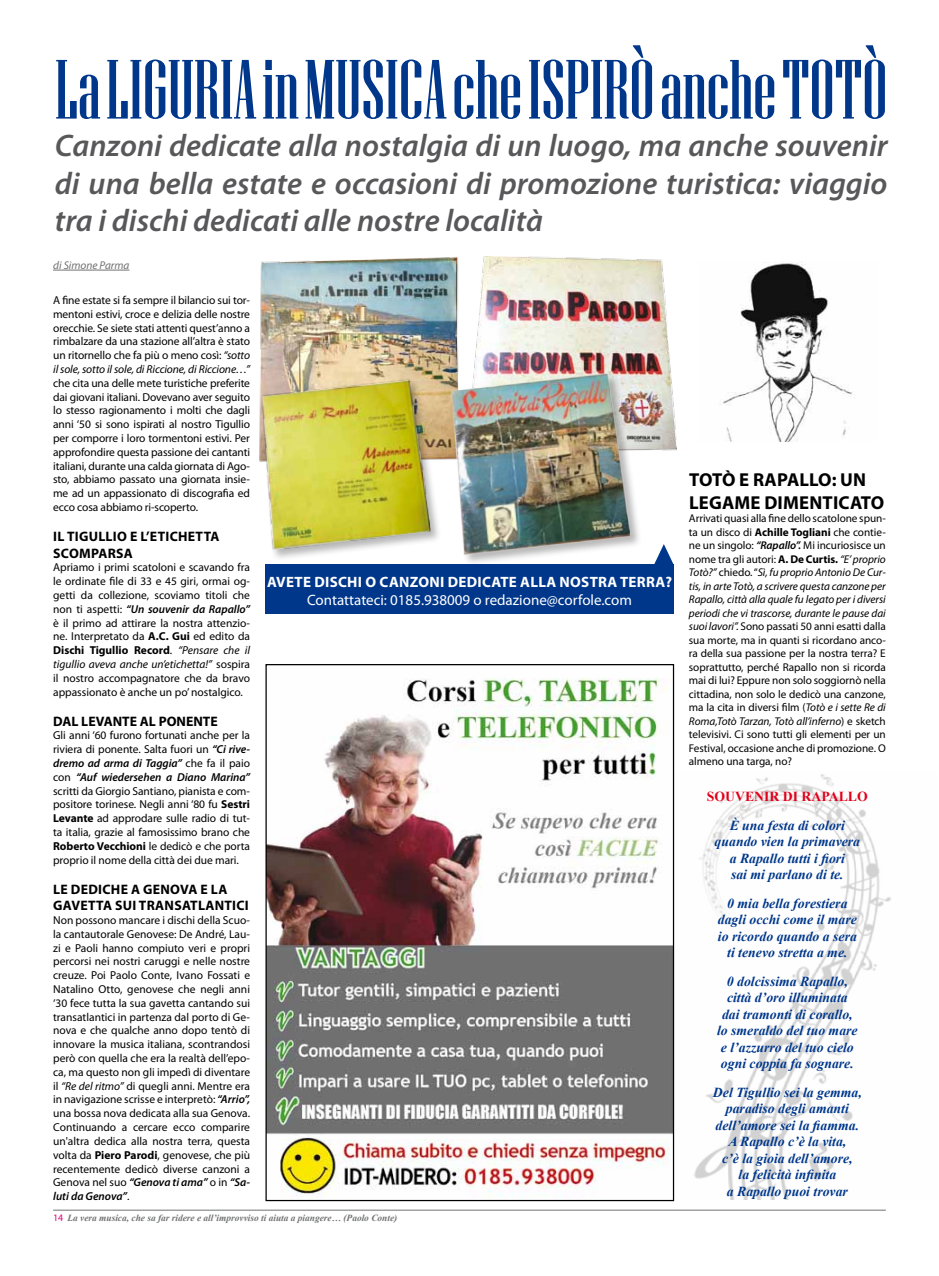
<style>
.page{position:relative;width:939px;height:1276px;background:#fff}
.page>*{position:absolute;margin:0;border:0;box-sizing:border-box;transform-origin:0 0}
.t1{font:83.75px "Niagara Solid";color:#00378b}
.t2{font:italic 600 31.25px/37.5px "Myriad Pro";color:#58585a;text-align:justify}
.t3{font:700 18.75px/22.5px "Myriad Pro";letter-spacing:.01em;color:#000}
.t4{font:15px "Myriad Pro";color:#fff}
.t5{font:700 15px "Myriad Pro";letter-spacing:.02em;color:#fff}
.t6{font:italic 700 13.75px/16.5px "Times New Roman";color:#00378b;text-align:center}
.t7{font:700 13.75px/16.5px "Myriad Pro";letter-spacing:.02em;color:#000}
.t8{font:700 13.75px "Times New Roman";color:#e2001a}
.t9{font:11.5px/13.8px "Myriad Pro";letter-spacing:-.005em;color:#000;text-align:justify}
.t10{font:11.25px/13.5px "Myriad Pro";letter-spacing:-.005em;color:#000;text-align:justify}
.t11{font:italic 11.25px "Myriad Pro";color:#707172}
.t12{font:italic 700 9.38px "Times New Roman";color:#707172}
.s1{font-style:italic}
.s2{font-weight:600;font-style:italic}
.s3{font-weight:700}
.s4{font-family:"Myriad Pro";font-weight:400;font-style:normal;font-size:10px;color:#e2007a}
</style>
<div class="page">
<hr style="left:53px;top:1210px;width:833px;height:1px;background:#707172">
<div style="left:265px;top:564px;width:409px;height:49px;background:#00378b"></div>
<img style="left:674px;top:772px;width:217px;height:427px">
<img style="left:260px;top:256px;width:199px;height:204px">
<img style="left:475px;top:256px;width:201px;height:195px">
<img style="left:267px;top:678px;width:405px;height:519px">
<div style="left:260px;top:379px;width:182px;height:182px;background:#000;opacity:.29"></div>
<img style="left:259px;top:377px;width:173px;height:181px">
<img style="left:721px;top:262px;width:131px;height:180px">
<div style="left:450px;top:372px;width:192px;height:194px;background:#000;opacity:.29"></div>
<img style="left:444px;top:360px;width:197px;height:199px">
<svg style="left:654px;top:544px;width:20px;height:20px"></svg>
<hr style="left:53px;top:270px;width:76px;height:1px;background:#707172">
<h1 class="t1" style="left:55px;top:45px;width:834px">LA LIGURIA IN MUSICA CHE ISPIRÒ ANCHETOTÒ</h1>
<h2 class="t2" style="left:55px;top:126px;width:834px">Canzoni dedicate alla nostalgia di un luogo, ma anche souvenir di una bella estate e occasioni di promozione turistica: viaggio tra i dischi dedicati alle nostre località</h2>
<p class="t11" style="left:53px;top:258px;width:78px">di Simone Parma</p>
<p class="t9" style="left:53px;top:293px;width:198px">A fine estate si fa sempre il bilancio sui tor&shy;mentoni estivi, croce e delizia delle nostre orecchie. Se siete stati attenti quest’anno a rimbalzare da una stazione all’altra è stato un ritornello che fa più o meno così: <span class="s1">“sotto il sole, sotto il sole, di Riccione, di Riccione…”</span></p>
<p class="t9" style="left:53px;top:376px;width:198px">che cita una delle mete turistiche preferite dai giovani italiani. Dovevano aver seguito lo stesso ragionamento i molti che dagli anni ‘50 si sono ispirati al nostro Tigullio per comporre i loro tormentoni estivi. Per approfondire questa passione dei cantanti italiani, durante una calda giornata di Ago&shy;sto, abbiamo passato una giornata insie&shy;me ad un appassionato di discografia ed ecco cosa abbiamo ri-scoperto.</p>
<p class="t7" style="left:53px;top:528px;width:168px">IL TIGULLIO E L’ETICHETTA<br>SCOMPARSA</p>
<p class="t9" style="left:53px;top:560px;width:198px">Apriamo i primi scatoloni e scavando fra le ordinate file di 33 e 45 giri, ormai og&shy;getti da collezione, scoviamo titoli che non ti aspetti: <span class="s2">“Un souvenir da Rapallo” </span>è il primo ad attirare la nostra attenzio&shy;ne. Interpretato da <span class="s3">A.C. GUI</span> ed edito da <span class="s3">DISCHI TIGULLIO RECORD</span>. <span class="s1">“Pensare che il tigullio aveva anche un’etichetta!”</span> sospira il nostro accompagnatore che da bravo appassionato è anche un po’ nostalgico.</p>
<p class="t7" style="left:53px;top:712px;width:10px">DAL</p>
<p class="t7" style="left:81px;top:712px;width:9px">LEVANTE</p>
<p class="t7" style="left:140px;top:712px;width:29px">AL PONENTE</p>
<p class="t9" style="left:53px;top:728px;width:198px">Gli anni ‘60 furono fortunati anche per la riviera di ponente. Salta fuori un <span class="s2">“Ci rive&shy;dremo ad arma di Taggia”</span> che fa il paio con <span class="s2">“Auf wiedersehen a Diano Marina” </span>scritti da Giorgio Santiano, pianista e com&shy;positore torinese. Negli anni ‘80 fu <span class="s3">SESTRI LEVANTE</span> ad approdare sulle radio di tut&shy;ta italia, grazie al famosissimo brano che <span class="s3">ROBERTO VECCHIONI</span> le dedicò e che porta proprio il nome della città dei due mari.</p>
<p class="t7" style="left:53px;top:880px;width:197px">LE DEDICHE A GENOVA E LA<br>GAVETTA SUI TRANSATLANTICI</p>
<p class="t9" style="left:53px;top:913px;width:198px">Non possono mancare i dischi della Scuo&shy;la cantautorale Genovese: De André, Lau&shy;zi e Paoli hanno compiuto veri e propri percorsi nei nostri caruggi e nelle nostre creuze. Poi Paolo Conte, Ivano Fossati e Natalino Otto, genovese che negli anni ‘30 fece tutta la sua gavetta cantando sui transatlantici in partenza dal porto di Ge&shy;nova e che qualche anno dopo tentò di innovare la musica italiana, scontrandosi però con quella che era la realtà dell’epo&shy;ca, ma questo non gli impedì di diventare il <span class="s1">“Re del ritmo”</span> di quegli anni. Mentre era in navigazione scrisse e interpretò: <span class="s2">“Arrio”, </span>una bossa nova dedicata alla sua Genova.<br>Continuando a cercare ecco comparire un'altra dedica alla nostra terra, questa volta da <span class="s3">PIERO PARODI</span>, genovese, che più recentemente dedicò diverse canzoni a Genova nel suo <span class="s2">“Genova ti ama”</span> o in <span class="s2">“Sa&shy;luti da Genova”</span>.</p>
<h3 class="t5" style="left:267px;top:572px;width:407px">AVETE DISCHI O CANZONI DEDICATE ALLA NOSTRA TERRA?</h3>
<h3 class="t4" style="left:307px;top:590px;width:326px">Contattateci: 0185.938009 o redazione@corfole.com</h3>
<p class="t12" style="left:53px;top:1211px;width:346px"><span class="s4">14</span> La vera musica, che sa far ridere e all’improvviso ti aiuta a piangere… (Paolo Conte)</p>
<h3 class="t3" style="left:689px;top:468px;width:197px">TOTÒ E RAPALLO: UN<br>LEGAME DIMENTICATO</h3>
<p class="t10" style="left:689px;top:511px;width:198px">Arrivati quasi alla fine dello scatolone spun&shy;ta un disco di <span class="s3">ACHILLE TOGLIANI</span> che contie&shy;ne un singolo: <span class="s2">“Rapallo”.</span> Mi incuriosisce un nome tra gli autori: <span class="s3">A. DE CURTIS.</span> <span class="s1">“E’ proprio Totò?”</span> chiedo. “<span class="s1">Sì, fu proprio Antonio De Cur&shy;tis, in arte Totò, a scrivere questa canzone per Rapallo, città alla quale fu legato per i diversi periodi che vi trascorse, durante le pause dai suoi lavori”.</span> Sono passati 50 anni esatti dalla sua morte, ma in quanti si ricordano anco&shy;ra della sua passione per la nostra terra? E soprattutto, perché Rapallo non si ricorda mai di lui? Eppure non solo soggiornò nella cittadina, non solo le dedicò una canzone, ma la cita in diversi film (<span class="s1">Totò e i sette Re di Roma,Totò Tarzan, Totò all’inferno</span>) e sketch televisivi. Ci sono tutti gli elementi per un Festival, occasione anche di promozione. O almeno una targa, no?</p>
<p class="t8" style="left:707px;top:787px;width:162px">SOUVENIR DI RAPALLO</p>
<p class="t6" style="left:715px;top:816px;width:147px">è una festa di colori quando vien la primavera a Rapallo tutti i fiori<br>sai mi parlano di te.</p>
<p class="t6" style="left:718px;top:894px;width:141px">0 mia bella forestiera dagli occhi come il mare io ricordo quando a sera ti tenevo stretta a me.</p>
<p class="t6" style="left:717px;top:972px;width:142px">0 dolcissima Rapallo, città d’oro illuminata dai tramonti di corallo, lo smeraldo del tuo mare e l’azzurro del tuo cielo ogni coppia fa sognare.</p>
<p class="t6" style="left:713px;top:1083px;width:150px">Del Tigullio sei la gemma, paradiso degli amanti dell’amore sei la fiamma.<br>A Rapallo c’è la vita,<br>c’è la gioia dell’amore,<br>la felicità infinita<br>a Rapallo puoi trovar</p>
</div>
